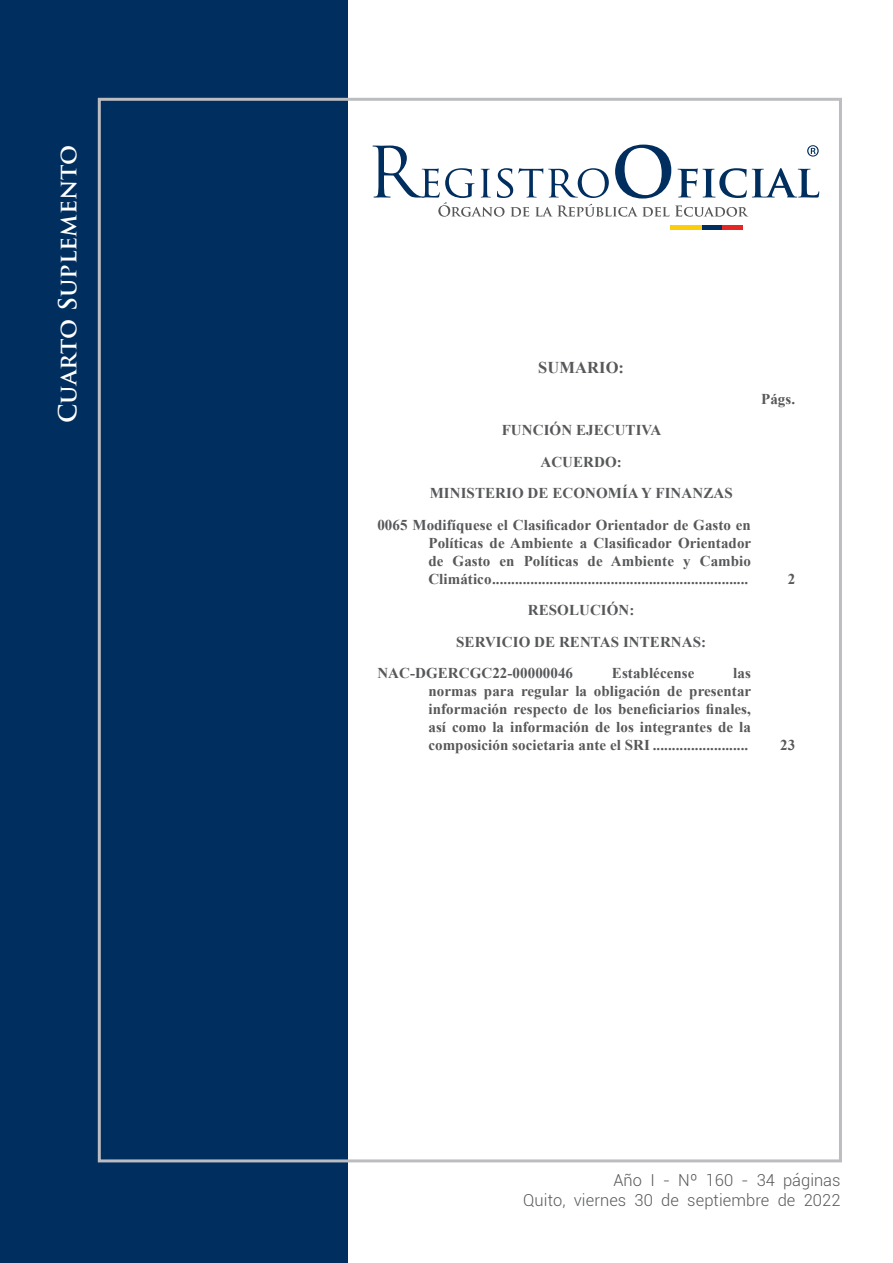
<style>
.page{position:relative;width:893px;height:1263px;background:#fff}
.page>*{position:absolute;margin:0;border:0;box-sizing:border-box;transform-origin:0 0}
.t1{font:700 24.3px "Trajan Pro";letter-spacing:.005em;color:#fff}
.t2{font:300 16.5px "Roboto";letter-spacing:.005em;color:#57585a}
.Sumario_Title{font:700 16.5px "Times New Roman";letter-spacing:.005em;color:#57585a}
.Sumario_Tab_1{font:700 15px/18px "Times New Roman";letter-spacing:.005em;color:#57585a;text-align:justify}
.Sumario_Center{font:700 15px "Times New Roman";letter-spacing:.005em;color:#57585a}
.Sumario_Numero{font:700 15px "Times New Roman";letter-spacing:.005em;color:#57585a}
</style>
<div class="page">
<div style="left:0;top:0;width:348px;height:1263px;background:#002e5e"></div>
<div style="left:670px;top:225px;width:32px;height:5px;background:#fccd0a"></div>
<div style="left:702px;top:225px;width:21px;height:5px;background:#002e5e"></div>
<div style="left:723px;top:225px;width:20px;height:5px;background:#e42625"></div>
<svg style="left:372px;top:145px;width:447px;height:72px"></svg>
<p class="t1" style="left:53px;top:423px;width:280px;rotate:-90deg">Cuarto Suplemento</p>
<p class="Sumario_Title" style="left:538px;top:356px;width:87px">SUMARIO:</p>
<p class="Sumario_Center" style="left:502px;top:420px;width:161px">FUNCIÓN EJECUTIVA</p>
<p class="Sumario_Center" style="left:540px;top:451px;width:83px">ACUERDO:</p>
<p class="Sumario_Center" style="left:430px;top:483px;width:304px">MINISTERIO DE ECONOMÍA Y FINANZAS</p>
<p class="Sumario_Tab_1" style="left:428px;top:515px;width:324px;text-indent:-51px">0065 Modifíquese el Clasificador Orientador de Gasto en Políticas de Ambiente a Clasificador Orientador de Gasto en Políticas de Ambiente y Cambio Climático...................................................................</p>
<p class="Sumario_Center" style="left:528px;top:600px;width:108px">RESOLUCIÓN:</p>
<p class="Sumario_Center" style="left:456px;top:631px;width:251px">SERVICIO DE RENTAS INTERNAS:</p>
<p class="Sumario_Tab_1" style="left:377px;top:664px;width:197px">NAC-DGERCGC22-00000046</p>
<p class="Sumario_Tab_1" style="left:612px;top:664px;width:84px">Establécense</p>
<p class="Sumario_Tab_1" style="left:428px;top:664px;width:324px;text-indent:305px">las normas para regular la obligación de presentar información respecto de los beneficiarios finales, así como la información de los integrantes de la composición societaria ante el SRI .........................</p>
<p class="Sumario_Numero" style="left:761px;top:389px;width:36px">Págs.</p>
<p class="Sumario_Numero" style="left:788px;top:568px;width:9px">2</p>
<p class="Sumario_Numero" style="left:780px;top:735px;width:17px">23</p>
<p class="t2" style="left:613px;top:1169px;width:229px">Año I - Nº 160 - 34 páginas</p>
<p class="t2" style="left:523px;top:1189px;width:319px">Quito, viernes 30 de septiembre de 2022</p>
</div>
